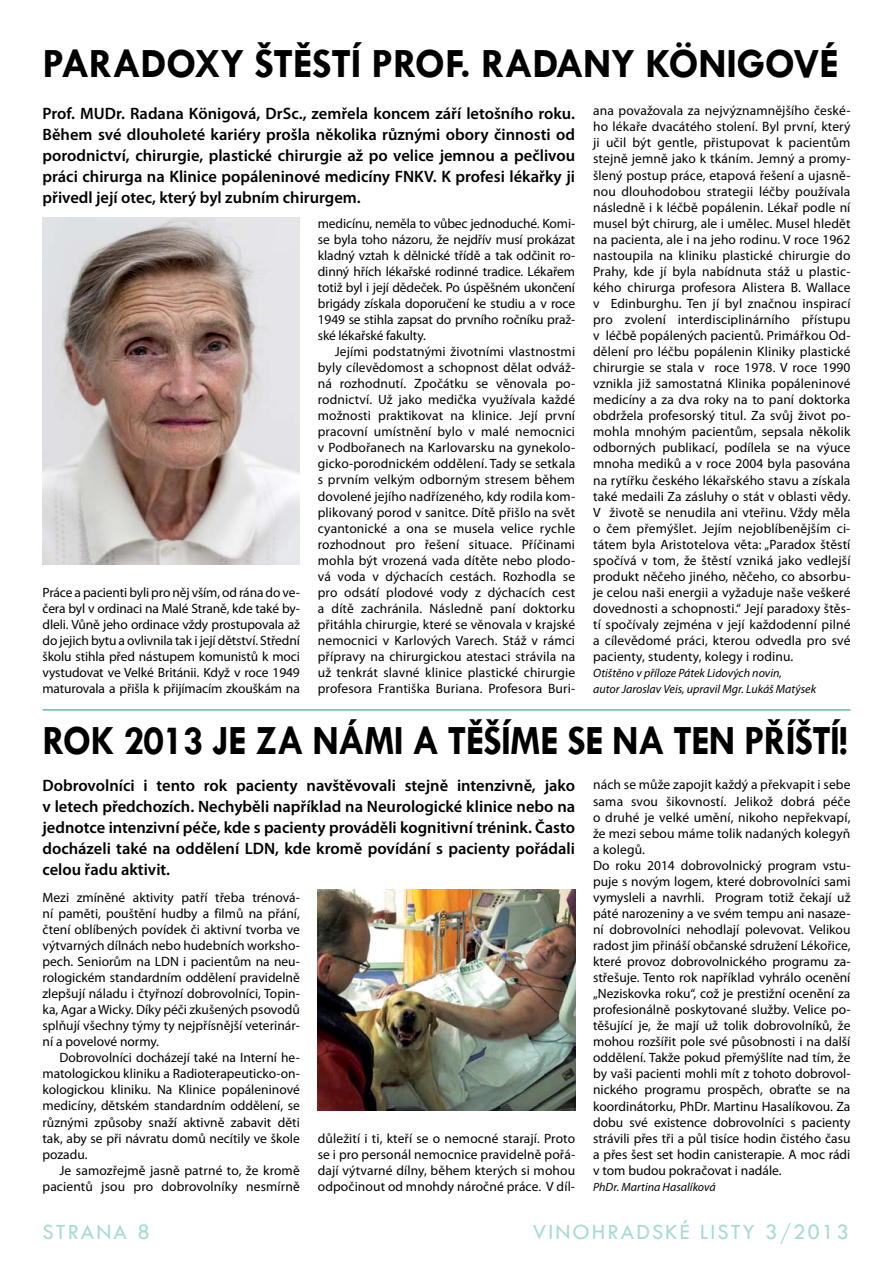
<style>
.page{position:relative;width:893px;height:1263px;background:#fff}
.page>*{position:absolute;margin:0;border:0;box-sizing:border-box;transform-origin:0 0}
.t1{font:700 42px "Tw Cen";letter-spacing:-.015em;color:#000;scale:.92 1}
.t2{font:700 42px "Tw Cen";letter-spacing:-.015em;color:#000}
.t3{font:22.5px "Tw Cen";letter-spacing:.09em;color:#a6dbd4}
.t4{font:600 16.5px/21px "Myriad Pro";color:#000;text-align:justify}
.t5{font:13.5px/16px "Myriad Pro";color:#000;text-align:justify}
.t6{font:italic 12px/16px "Myriad Pro";color:#000}
</style>
<div class="page">
<img style="left:43px;top:218px;width:257px;height:347px">
<img style="left:318px;top:890px;width:257px;height:220px">
<hr style="left:43px;top:709px;width:807px;height:2px;background:#65b7af">
<h1 class="t2" style="left:43px;top:38px;width:798px">PARADOXY ŠTĚSTÍ PROF. RADANY KÖN IGOVÉ</h1>
<p class="t4" style="left:43px;top:102px;width:534px">Prof. MUDr. Radana Königová, DrSc., zemřela koncem září letošního roku.<br>Během své dlouholeté kariéry prošla několika různými obory činnosti od porodnictví, chirurgie, plastické chirurgie až po velice jemnou a pečlivou práci chirurga na Klinice popáleninové medicíny FNKV. K profesi lékařky ji přivedl její otec, který byl zubním chirurgem.</p>
<p class="t5" style="left:43px;top:584px;width:259px">Práce a pacienti byli pro něj vším, od rána do ve&shy;čera byl v ordinaci na Malé Straně, kde také by&shy;dleli. Vůně jeho ordinace vždy prostupovala až do jejich bytu a ovlivnila tak i její dětství. Střední školu stihla před nástupem komunistů k moci vystudovat ve Velké Británii. Když v roce 1949 maturovala a přišla k přijímacím zkouškám na</p>
<p class="t5" style="left:318px;top:215px;width:259px">medicínu, neměla to vůbec jednoduché. Komi&shy;se byla toho názoru, že nejdřív musí prokázat kladný vztah k dělnické třídě a tak odčinit ro&shy;dinný hřích lékařské rodinné tradice. Lékařem totiž byl i její dědeček. Po úspěšném ukončení brigády získala doporučení ke studiu a v roce 1949 se stihla zapsat do prvního ročníku praž&shy;ské lékařské fakulty.</p>
<p class="t5" style="left:318px;top:343px;width:259px;text-indent:17px">Jejími podstatnými životními vlastnostmi byly cílevědomost a schopnost dělat odváž&shy;ná rozhodnutí. Zpočátku se věnovala po&shy;rodnictví. Už jako medička využívala každé možnosti praktikovat na klinice. Její první pracovní umístnění bylo v malé nemocnici v Podbořanech na Karlovarsku na gynekolo&shy;gicko-porodnickém oddělení. Tady se setkala s prvním velkým odborným stresem během dovolené jejího nadřízeného, kdy rodila kom&shy;plikovaný porod v sanitce. Dítě přišlo na svět cyantonické a ona se musela velice rychle rozhodnout pro řešení situace. Příčinami mohla být vrozená vada dítěte nebo plodo&shy;vá voda v dýchacích cestách. Rozhodla se pro odsátí plodové vody z dýchacích cest a dítě zachránila. Následně paní doktorku přitáhla chirurgie, které se věnovala v krajské nemocnici v Karlových Varech. Stáž v rámci přípravy na chirurgickou atestaci strávila na už tenkrát slavné klinice plastické chirurgie profesora Františka Buriana. Profesora Buri-</p>
<p class="t5" style="left:593px;top:103px;width:259px">ana považovala za nejvýznamnějšího české&shy;ho lékaře dvacátého stolení. Byl první, který ji učil být gentle, přistupovat k pacientům stejně jemně jako k tkáním. Jemný a promy&shy;šlený postup práce, etapová řešení a ujasně&shy;nou dlouhodobou strategii léčby používala následně i k léčbě popálenin. Lékař podle ní musel být chirurg, ale i umělec. Musel hledět na pacienta, ale i na jeho rodinu. V roce 1962 nastoupila na kliniku plastické chirurgie do Prahy, kde jí byla nabídnuta stáž u plastic&shy;kého chirurga profesora Alistera B. Wallace v Edinburghu. Ten jí byl značnou inspirací pro zvolení interdisciplinárního přístupu v léčbě popálených pacientů. Primářkou Od&shy;dělení pro léčbu popálenin Kliniky plastické chirurgie se stala v roce 1978. V roce 1990 vznikla již samostatná Klinika popáleninové medicíny a za dva roky na to paní doktorka obdržela profesorský titul. Za svůj život po&shy;mohla mnohým pacientům, sepsala několik odborných publikací, podílela se na výuce mnoha mediků a v roce 2004 byla pasována na rytířku českého lékařského stavu a získala také medaili Za zásluhy o stát v oblasti vědy.<br>V životě se nenudila ani vteřinu. Vždy měla o čem přemýšlet. Jejím nejoblíbenějším ci&shy;tátem byla Aristotelova věta: „Paradox štěstí spočívá v tom, že štěstí vzniká jako vedlejší produkt něčeho jiného, něčeho, co absorbu&shy;je celou naši energii a vyžaduje naše veškeré dovednosti a schopnosti.“ Její paradoxy štěs&shy;tí spočívaly zejména v její každodenní pilné a cílevědomé práci, kterou odvedla pro své pacienty, studenty, kolegy i rodinu.</p>
<p class="t6" style="left:593px;top:665px;width:224px">Otištěno v příloze Pátek Lidových novin,<br>autor Jaroslav Veis, upravil Mgr. Lukáš Matýsek</p>
<h1 class="t1" style="left:43px;top:716px;width:323px">ROK 2013 JE ZA NÁM</h1>
<h1 class="t1" style="left:394px;top:716px;width:495px">I A TĚŠÍME SE NA TEN PŘÍŠTÍ!</h1>
<p class="t4" style="left:43px;top:775px;width:534px">Dobrovolníci i tento rok pacienty navštěvovali stejně intenzivně, jako v letech předchozích. Nechyběli například na Neurologické klinice nebo na jednotce intenzivní péče, kde s pacienty prováděli kognitivní trénink. Často docházeli také na oddělení LDN, kde kromě povídání s pacienty pořádali celou řadu aktivit.</p>
<p class="t5" style="left:43px;top:889px;width:259px">Mezi zmíněné aktivity patří třeba trénová&shy;ní paměti, pouštění hudby a filmů na přání, čtení oblíbených povídek či aktivní tvorba ve výtvarných dílnách nebo hudebních worksho&shy;pech. Seniorům na LDN i pacientům na neu&shy;rologickém standardním oddělení pravidelně zlepšují náladu i čtyřnozí dobrovolníci, Topin&shy;ka, Agar a Wicky. Díky péči zkušených psovodů splňují všechny týmy ty nejpřísnější veterinár&shy;ní a povelové normy.</p>
<p class="t5" style="left:43px;top:1049px;width:259px;text-indent:17px">Dobrovolníci docházejí také na Interní he&shy;matologickou kliniku a Radioterapeuticko-on&shy;kologickou kliniku. Na Klinice popáleninové medicíny, dětském standardním oddělení, se různými způsoby snaží aktivně zabavit děti tak, aby se při návratu domů necítily ve škole pozadu.</p>
<p class="t5" style="left:43px;top:1162px;width:259px;text-align:right">Je samozřejmě jasně patrné to, že kromě pacientů jsou pro dobrovolníky nesmírně</p>
<p class="t5" style="left:318px;top:1130px;width:259px">důležití i ti, kteří se o nemocné starají. Proto se i pro personál nemocnice pravidelně pořá&shy;dají výtvarné dílny, během kterých si mohou odpočinout od mnohdy náročné práce. V díl-</p>
<p class="t5" style="left:593px;top:777px;width:259px;text-align:left">nách se může zapojit každý a překvapit i sebe sama svou šikovností. Jelikož dobrá péče o druhé je velké umění, nikoho nepřekvapí, že mezi sebou máme tolik nadaných kolegyň a kolegů.<br>Do roku 2014 dobrovolnický program vstu&shy;puje s novým logem, které dobrovolníci sami vymysleli a navrhli. Program totiž čekají už páté narozeniny a ve svém tempu ani nasaze&shy;ní dobrovolníci nehodlají polevovat. Velikou radost jim přináší občanské sdružení Lékořice, které provoz dobrovolnického programu za&shy;střešuje. Tento rok například vyhrálo ocenění „Neziskovka roku“, což je prestižní ocenění za profesionálně poskytované služby. Velice po&shy;těšující je, že mají už tolik dobrovolníků, že mohou rozšířit pole své působnosti i na další oddělení. Takže pokud přemýšlíte nad tím, že by vaši pacienti mohli mít z tohoto dobrovol&shy;nického programu prospěch, obraťte se na koordinátorku, PhDr. Martinu Hasalíkovou. Za dobu své existence dobrovolníci s pacienty strávili přes tři a půl tisíce hodin čistého času a přes šest set hodin canisterapie. A moc rádi v tom budou pokračovat i nadále.</p>
<p class="t6" style="left:593px;top:1178px;width:124px">PhDr. Martina Hasalíková</p>
<h2 class="t3" style="left:43px;top:1218px;width:109px">STRANA 8</h2>
<h2 class="t3" style="left:533px;top:1218px;width:317px">VINOHRADSKÉ LISTY 3/2013</h2>
</div>
